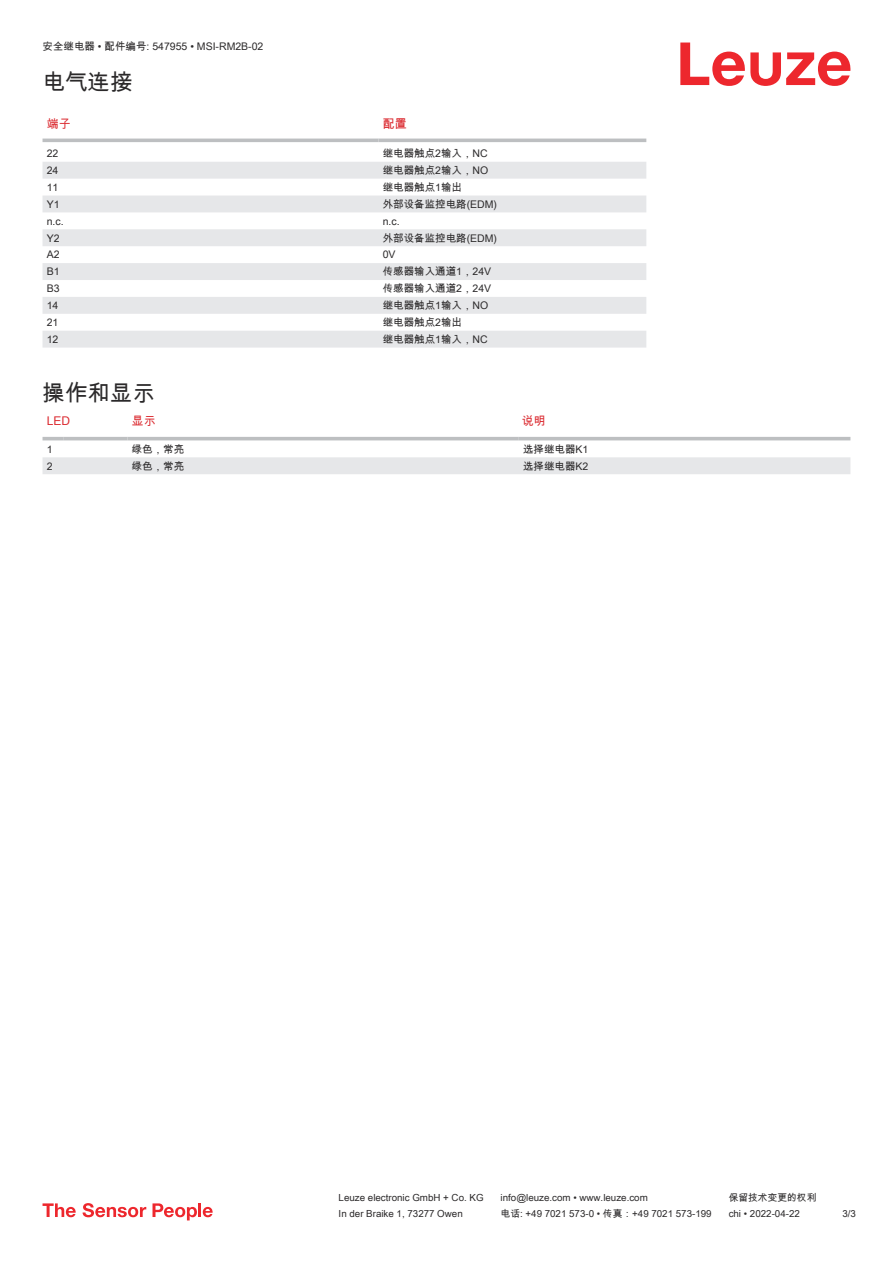
<style>
.page{position:relative;width:893px;height:1263px;background:#fff}
.page>*{position:absolute;margin:0;border:0;box-sizing:border-box;transform-origin:0 0}
.t1{font:22.5px "Arial Unicode MS";color:#2b292a}
.t2{font:12px "Arial Unicode MS";color:#db2a30}
.t3{font:10.5px "Arial Unicode MS";color:#2b292a}
.t4{font:9.75px "Arial Unicode MS";color:#2b292a}
</style>
<div class="page">
<svg style="left:680px;top:43px;width:170px;height:43px"></svg>
<svg style="left:43px;top:138px;width:603px;height:1px"></svg>
<svg style="left:43px;top:162px;width:603px;height:186px;fill:#e6e7e9"></svg>
<hr style="left:43px;top:139px;width:335px;height:3px;background:#bdbfc1">
<hr style="left:378px;top:139px;width:268px;height:3px;background:#bdbfc1">
<svg style="left:43px;top:440px;width:807px;height:34px"></svg>
<hr style="left:43px;top:437px;width:21px;height:3px;background:#bdbfc1">
<hr style="left:64px;top:437px;width:64px;height:3px;background:#bdbfc1">
<hr style="left:128px;top:437px;width:391px;height:3px;background:#bdbfc1">
<hr style="left:519px;top:437px;width:331px;height:3px;background:#bdbfc1">
<svg style="left:43px;top:1203px;width:33px;height:14px"></svg>
<svg style="left:83px;top:1203px;width:63px;height:14px"></svg>
<svg style="left:153px;top:1203px;width:44px;height:17px"></svg>
<hr style="left:198px;top:1203px;width:3px;height:14px;background:#ed272d">
<svg style="left:203px;top:1207px;width:10px;height:10px"></svg>
<p class="t3" style="left:43px;top:39px;width:222px">安全继电器 • 配件编号: 547955 • MSI-RM2B-02</p>
<h1 class="t1" style="left:43px;top:66px;width:91px">电气连接</h1>
<p class="t2" style="left:47px;top:115px;width:25px">端子</p>
<p class="t2" style="left:383px;top:115px;width:25px">配置</p>
<p class="t3" style="left:47px;top:147px;width:13px">22</p>
<p class="t3" style="left:383px;top:146px;width:107px">继电器触点2输入，NC</p>
<p class="t3" style="left:47px;top:163px;width:13px">24</p>
<p class="t3" style="left:383px;top:163px;width:107px">继电器触点2输入，NO</p>
<p class="t3" style="left:47px;top:179px;width:13px">11</p>
<p class="t3" style="left:383px;top:179px;width:81px">继电器触点1输出</p>
<p class="t3" style="left:47px;top:196px;width:14px">Y1</p>
<p class="t3" style="left:383px;top:196px;width:116px">外部设备监控电路(EDM)</p>
<p class="t3" style="left:47px;top:213px;width:18px">n.c.</p>
<p class="t3" style="left:383px;top:213px;width:18px">n.c.</p>
<p class="t3" style="left:47px;top:232px;width:14px">Y2</p>
<p class="t3" style="left:383px;top:230px;width:116px">外部设备监控电路(EDM)</p>
<p class="t3" style="left:47px;top:247px;width:14px">A2</p>
<p class="t3" style="left:383px;top:247px;width:14px">0V</p>
<p class="t3" style="left:47px;top:264px;width:14px">B1</p>
<p class="t3" style="left:383px;top:264px;width:110px">传感器输入通道1，24V</p>
<p class="t3" style="left:47px;top:281px;width:14px">B3</p>
<p class="t3" style="left:383px;top:281px;width:110px">传感器输入通道2，24V</p>
<p class="t3" style="left:47px;top:298px;width:13px">14</p>
<p class="t3" style="left:383px;top:298px;width:107px">继电器触点1输入，NO</p>
<p class="t3" style="left:47px;top:315px;width:13px">21</p>
<p class="t3" style="left:383px;top:315px;width:81px">继电器触点2输出</p>
<p class="t3" style="left:47px;top:332px;width:13px">12</p>
<p class="t3" style="left:383px;top:332px;width:107px">继电器触点1输入，NC</p>
<h1 class="t1" style="left:43px;top:377px;width:114px">操作和显示</h1>
<p class="t2" style="left:47px;top:412px;width:25px">LED</p>
<p class="t2" style="left:132px;top:412px;width:25px">显示</p>
<p class="t2" style="left:522px;top:412px;width:25px">说明</p>
<p class="t3" style="left:47px;top:441px;width:7px">1</p>
<p class="t3" style="left:132px;top:441px;width:54px">绿色，常亮</p>
<p class="t3" style="left:523px;top:441px;width:67px">选择继电器K1</p>
<p class="t3" style="left:47px;top:460px;width:7px">2</p>
<p class="t3" style="left:132px;top:458px;width:54px">绿色，常亮</p>
<p class="t3" style="left:523px;top:458px;width:67px">选择继电器K2</p>
<p class="t4" style="left:339px;top:1191px;width:146px">Leuze electronic GmbH + Co. KG</p>
<p class="t4" style="left:501px;top:1191px;width:149px">info@leuze.com • www.leuze.com</p>
<p class="t4" style="left:729px;top:1191px;width:89px">保留技术变更的权利</p>
<p class="t4" style="left:339px;top:1206px;width:126px">In der Braike 1, 73277 Owen</p>
<p class="t4" style="left:501px;top:1206px;width:212px">电话: +49 7021 573-0 • 传真：+49 7021 573-199</p>
<p class="t4" style="left:729px;top:1206px;width:73px">chi • 2022-04-22</p>
<p class="t4" style="left:842px;top:1206px;width:15px">3 /3</p>
</div>
